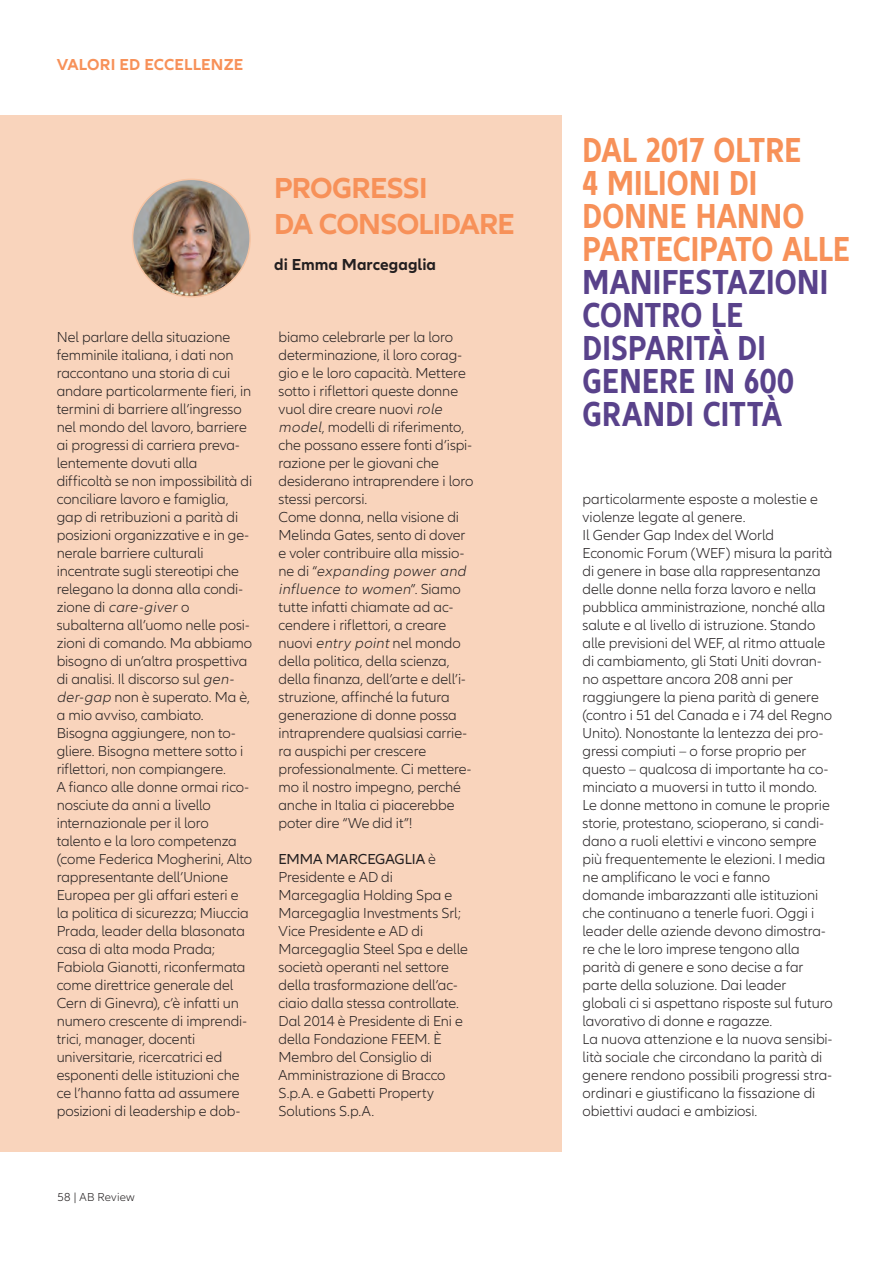
<style>
.page{position:relative;width:893px;height:1263px;background:#fff}
.page>*{position:absolute;margin:0;border:0;box-sizing:border-box;transform-origin:0 0}
.t1{font:700 condensed 36px/33px "Allianz Neo";letter-spacing:.01em;color:#59428b}
.t2{font:700 30px "Allianz Neo";letter-spacing:-.025em;color:#f79159}
.t3{font:700 16.5px "Allianz Neo";letter-spacing:.01em;color:#f79159}
.t4{font:700 16.5px "Allianz Neo";color:#231f20}
.testo{font:300 15px/18px "Allianz Neo";letter-spacing:-.005em;color:#231f20}
.t5{font:300 12px "Allianz Neo";letter-spacing:.015em;color:#231f20}
.s1{font-style:italic}
.s2{font-weight:400}
.s3{color:#f79159}
</style>
<div class="page">
<div style="left:0;top:115px;width:561px;height:1036px;background:#f9d4bc"></div>
<img style="left:133px;top:179px;width:117px;height:118px;border-radius:59px">
<div style="left:132px;top:179px;width:119px;height:119px;border:2px solid #f7c4a3;border-radius:50%"></div>
<p class="t3" style="left:57px;top:55px;width:188px">VALORI ED ECCELLENZE</p>
<p class="t2" style="left:274px;top:171px;width:155px">PROGRESSI</p>
<p class="t2" style="left:274px;top:207px;width:242px">DA CONSOLIDARE</p>
<p class="t4" style="left:274px;top:255px;width:163px">di Emma Marcegaglia</p>
<p class="testo" style="left:57px;top:329px;width:197px">Nel parlare della situazione femminile italiana, i dati non raccontano una storia di cui andare particolarmente fieri, in termini di barriere all’ingresso nel mondo del lavoro, barriere ai progressi di carriera preva&shy;lentemente dovuti alla difficoltà se non impossibilità di conciliare lavoro e famiglia, gap di retribuzioni a parità di posizioni organizzative e in ge&shy;nerale barriere culturali incentrate sugli stereotipi che relegano la donna alla condi&shy;zione d i <span class="s1">care-giver</span> o subalterna all’uomo nelle posi&shy;zioni di comando. Ma abbiamo bisogno di un’altra prospettiva di analisi. Il discorso sul <span class="s1">gen&shy;der-gap</span> non è superato. Ma è, a mio avviso, cambiato.<br>Bisogna aggiungere, non to&shy;gliere. Bisogna mettere sotto i riflettori, non compiangere.<br>A fianco alle donne ormai rico&shy;nosciute da anni a livello internazionale per il loro talento e la loro competenza (come Federica Mogherini, Alto rappresentante dell’Unione<br>Europea per gli affari esteri e la politica di sicurezza; Miuccia<br>Prada, leader della blasonata casa di alta moda Prada;<br>Fabiola Gianotti, riconfermata come direttrice generale del<br>Cern di Ginevra), c’è infatti un numero crescente di imprendi&shy;trici, manager, docenti universitarie, ricercatrici ed esponenti delle istituzioni che ce l’hanno fatta ad assumere posizioni di leadership e dob-</p>
<p class="testo" style="left:279px;top:329px;width:196px">biamo celebrarle per la loro determinazione, il loro corag&shy;gio e le loro capacità. Mettere sotto i riflettori queste donne vuol dire creare nuovi <span class="s1">role model</span>, modelli di riferimento, che possano essere fonti d’ispi&shy;razione per le giovani che desiderano intraprendere i loro stessi percorsi.<br>Come donna, nella visione di<br>Melinda Gates, sento di dover e voler contribuire alla missio&shy;n e d i “<span class="s1">expanding power and influence to women</span>”. S i a m o tutte infatti chiamate ad ac&shy;cendere i riflettori, a creare nuovi <span class="s1">entry point</span> nel mondo della politica, della scienza, della finanza, dell’arte e dell’i&shy;struzione, affinché la futura generazione di donne possa intraprendere qualsiasi carrie&shy;ra auspichi per crescere professionalmente. Ci mettere&shy;mo il nostro impegno, perché anche in Italia ci piacerebbe poter dire “We did it”!</p>
<p class="testo" style="left:279px;top:851px;width:191px"><span class="s2">EMMA MARCEGAGLIA</span> è<br>Presidente e AD di<br>Marcegaglia Holding Spa e<br>Marcegaglia Investments Srl;<br>Vice Presidente e AD di<br>Marcegaglia Steel Spa e delle società operanti nel settore della trasformazione dell’ac&shy;ciaio dalla stessa controllate.<br>Dal 2014 è Presidente di Eni e della Fondazione FEEM. È<br>Membro del Consiglio di<br>Amministrazione di Bracco<br>S.p.A. e Gabetti Property<br>Solutions S.p.A.</p>
<p class="t5" style="left:57px;top:1190px;width:79px">58 | AB Review</p>
<p class="t1" style="left:583px;top:134px;width:269px"><span class="s3">DAL 2017 OLTRE<br>4 MILIONI DI<br>DONNE HANNO<br>PARTECIPATO ALLE<br></span>MANIFESTAZIONI<br>CONTRO LE<br>DISPARITÀ DI<br>GENERE IN 600<br>GRANDI CITTÀ</p>
<p class="testo" style="left:583px;top:490px;width:237px">particolarmente esposte a molestie e violenze legate al genere.</p>
<p class="testo" style="left:583px;top:526px;width:252px">Il Gender Gap Index del World Economic Forum (WEF) misura la parità di genere in base alla rappresentanza delle donne nella forza lavoro e nella pubblica amministrazione, nonché alla salute e al livello di istruzione. Stando alle previsioni del WEF, al ritmo attuale di cambiamento, gli Stati Uniti dovran&shy;no aspettare ancora 208 anni per raggiungere la piena parità di genere (contro i 51 del Canada e i 74 del Regno Unito). Nonostante la lentezza dei pro&shy;gressi compiuti – o forse proprio per questo – qualcosa di importante ha co&shy;minciato a muoversi in tutto il mondo.<br>Le donne mettono in comune le proprie storie, protestano, scioperano, si candi&shy;dano a ruoli elettivi e vincono sempre più frequentemente le elezioni. I media ne amplificano le voci e fanno domande imbarazzanti alle istituzioni che continuano a tenerle fuori. Oggi i leader delle aziende devono dimostra&shy;re che le loro imprese tengono alla parità di genere e sono decise a far parte della soluzione. Dai leader globali ci si aspettano risposte sul futuro lavorativo di donne e ragazze.</p>
<p class="testo" style="left:583px;top:1030px;width:251px">La nuova attenzione e la nuova sensibi&shy;lità sociale che circondano la parità di genere rendono possibili progressi stra&shy;ordinari e giustificano la fissazione di obiettivi audaci e ambiziosi.</p>
</div>
